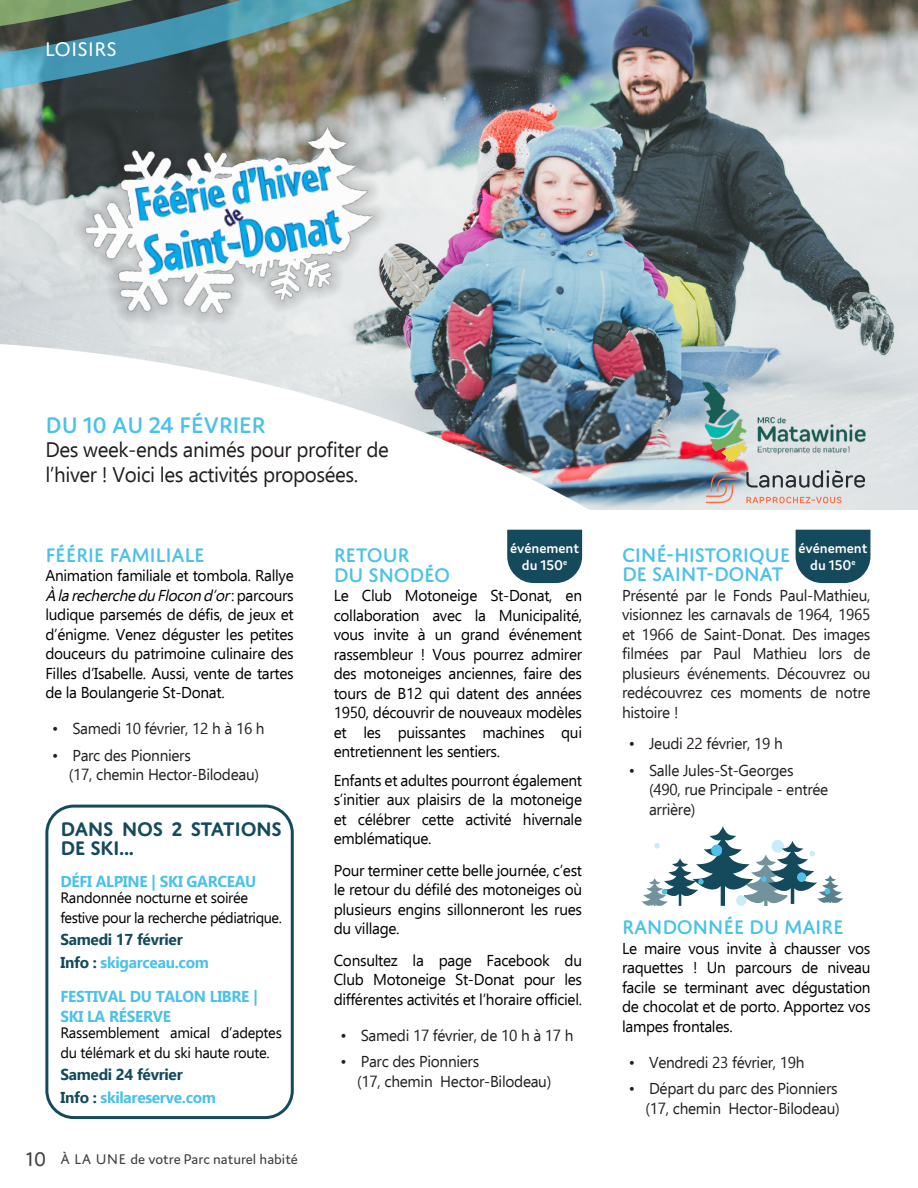
<style>
.page{position:relative;width:918px;height:1188px;background:#fff}
.page>*{position:absolute;margin:0;border:0;box-sizing:border-box;transform-origin:0 0}
.t1{font:600 24px "Domus";letter-spacing:.025em;color:#4cc1e9}
.t2{font:500 21px "Domus Titling";letter-spacing:-.02em;color:#4cc1e9}
.t3{font:21px "Ebrima";letter-spacing:-.02em;color:#231f20}
.t4{font:600 21px/19.5px "Domus Titling";letter-spacing:-.02em;color:#154a5d}
.t5{font:21px "Domus Titling";color:#fff}
.t6{font:21px "Domus Titling";color:#404041}
.t7{font:15.75px/19.5px "Ebrima";letter-spacing:-.02em;color:#000001;text-align:justify}
.t8{font:15.75px/19.5px "Ebrima";letter-spacing:-.02em;color:#231f20;text-align:justify}
.t9{font:700 15.75px/19.5px "Ebrima";letter-spacing:-.02em;color:#4cc1e9}
.t10{font:700 15.75px "Ebrima";letter-spacing:-.02em;color:#154a5d}
.t11{font:15px/19.5px "Ebrima";letter-spacing:-.03em;color:#000001}
.t12{font:15px/19.5px "Ebrima";letter-spacing:-.02em;color:#040503}
.t13{font:15px "Domus";color:#404041}
.t14{font:600 15px "Domus";color:#fff}
.s1{font-style:italic}
.s2{color:#154a5d}
.s3{font-family:"Domus Titling"}
</style>
<div class="page">
<div style="left:45px;top:805px;width:249px;height:314px;border:3px solid #154a5d;border-radius:27px"></div>
<svg style="left:796px;top:530px;width:74px;height:53px;background:#255768"></svg>
<img style="left:0;top:0;width:918px;height:510px">
<img style="left:0;top:343px;width:662px;height:167px">
<svg style="left:0;top:84px;width:397px;height:37px;background:#65675d"></svg>
<svg style="left:0;top:0;width:397px;height:84px;background:#57726e"></svg>
<svg style="left:59px;top:98px;width:342px;height:250px;background:#adb0af"></svg>
<img style="left:69px;top:104px;width:323px;height:233px">
<svg style="left:507px;top:530px;width:75px;height:53px;background:#275869"></svg>
<svg style="left:642px;top:879px;width:12px;height:27px"></svg>
<svg style="left:753px;top:861px;width:15px;height:44px"></svg>
<svg style="left:817px;top:875px;width:26px;height:28px"></svg>
<svg style="left:825px;top:888px;width:5px;height:6px"></svg>
<svg style="left:654px;top:826px;width:99px;height:80px"></svg>
<svg style="left:761px;top:840px;width:56px;height:64px"></svg>
<svg style="left:746px;top:497px;width:96px;height:6px"></svg>
<svg style="left:746px;top:470px;width:119px;height:18px;background:#a9aeb1"></svg>
<svg style="left:706px;top:472px;width:32px;height:31px"></svg>
<img style="left:703px;top:381px;width:164px;height:82px">
<p class="t5" style="left:45px;top:37px;width:73px">LOISIRS</p>
<p class="t1" style="left:46px;top:412px;width:220px">DU 10 AU 24 FÉVRIER</p>
<p class="t3" style="left:45px;top:434px;width:345px">Des week-ends animés pour profiter de</p>
<p class="t3" style="left:45px;top:459px;width:315px">l’hiver ! Voici les activités proposées.</p>
<p class="t2" style="left:45px;top:543px;width:161px">FÉÉRIE FAMILIALE</p>
<p class="t7" style="left:45px;top:566px;width:250px">Animation familiale et tombola. Rallye <span class="s1">À larechercheduFlocond’or</span>: p a r c o u r s ludique parsemés de défis, de jeux et d’énigme. Venez déguster les petites douceurs du patrimoine culinaire des Filles d’Isabelle. Aussi, vente de tartes de la Boulangerie St-Donat.</p>
<p class="t8" style="left:52px;top:719px;width:214px">• Samedi 10 février, 12 h à 16 h</p>
<p class="t8" style="left:52px;top:745px;width:140px">• Parc des Pionniers</p>
<p class="t8" style="left:69px;top:765px;width:192px">(17, chemin Hector-Bilodeau)</p>
<p class="t4" style="left:60px;top:819px;width:223px">DANS NOS 2 STATIONS<br>DE SKI...</p>
<p class="t9" style="left:60px;top:871px;width:198px">DÉFI ALPINE | SKI GARCEAU</p>
<p class="t11" style="left:60px;top:888px;width:223px">Randonnée nocturne et soirée festive pour la recherche pédiatrique.</p>
<p class="t10" style="left:60px;top:927px;width:124px">Samedi 17 février</p>
<p class="t9" style="left:60px;top:952px;width:150px"><span class="s2">Info :</span> skigarceau.com</p>
<p class="t9" style="left:60px;top:986px;width:199px">FESTIVAL DU TALON LIBRE |<br>SKI LA RÉSERVE</p>
<p class="t12" style="left:60px;top:1023px;width:223px">Rassemblement amical d’adeptes du télémark et du ski haute route.</p>
<p class="t10" style="left:60px;top:1062px;width:124px">Samedi 24 février</p>
<p class="t9" style="left:60px;top:1087px;width:157px"><span class="s2">Info :</span> skilareserve.com</p>
<p class="t6" style="left:26px;top:1147px;width:22px">10</p>
<p class="t13" style="left:60px;top:1151px;width:239px"><span class="s3">À LA UNE</span> de votre Parc naturel habité</p>
<p class="t14" style="left:510px;top:540px;width:71px">événement</p>
<p class="t14" style="left:522px;top:556px;width:47px">du 150<sup>e</sup></p>
<p class="t2" style="left:334px;top:543px;width:78px">RETOUR</p>
<p class="t2" style="left:334px;top:563px;width:118px">DU SNODÉO</p>
<p class="t7" style="left:334px;top:585px;width:250px">Le Club Motoneige St-Donat, en collaboration avec la Municipalité, vous invite à un grand événement rassembleur ! Vous pourrez admirer des motoneiges anciennes, faire des tours de B12 qui datent des années 1950, découvrir de nouveaux modèles et les puissantes machines qui entretiennent les sentiers.</p>
<p class="t7" style="left:334px;top:770px;width:250px">Enfants et adultes pourront également s’initier aux plaisirs de la motoneige et célébrer cette activité hivernale emblématique.</p>
<p class="t7" style="left:334px;top:860px;width:250px">Pour terminer cette belle journée, c’est le retour du défilé des motoneiges où plusieurs engins sillonneront les rues du village.</p>
<p class="t7" style="left:334px;top:950px;width:250px">Consultez la page Facebook du Club Motoneige St-Donat pour les différentes activités et l’horaire officiel.</p>
<p class="t8" style="left:340px;top:1025px;width:235px">• Samedi 17 février, de 10 h à 17 h</p>
<p class="t8" style="left:340px;top:1052px;width:140px">• Parc des Pionniers</p>
<p class="t8" style="left:357px;top:1071px;width:196px">(17, chemin Hector-Bilodeau)</p>
<p class="t14" style="left:798px;top:540px;width:71px">événement</p>
<p class="t14" style="left:810px;top:556px;width:47px">du 150<sup>e</sup></p>
<p class="t2" style="left:622px;top:543px;width:170px">CINÉ-HISTORIQUE</p>
<p class="t2" style="left:622px;top:562px;width:163px">DE SAINT-DONAT</p>
<p class="t8" style="left:622px;top:585px;width:250px">Présenté par le Fonds Paul-Mathieu, visionnez les carnavals de 1964, 1965 et 1966 de Saint-Donat. Des images filmées par Paul Mathieu lors de plusieurs événements. Découvrez ou redécouvrez ces moments de notre histoire !</p>
<p class="t8" style="left:629px;top:734px;width:156px">• Jeudi 22 février, 19 h</p>
<p class="t8" style="left:649px;top:760px;width:181px;text-align:left;text-indent:-20px">• Salle Jules-St-Georges (490, rue Principale - entrée arrière)</p>
<p class="t2" style="left:622px;top:915px;width:223px">RANDONNÉE DU MAIRE</p>
<p class="t7" style="left:622px;top:938px;width:250px">Le maire vous invite à chausser vos raquettes ! Un parcours de niveau facile se terminant avec dégustation de chocolat et de porto. Apportez vos lampes frontales.</p>
<p class="t8" style="left:629px;top:1052px;width:177px">• Vendredi 23 février, 19h</p>
<p class="t8" style="left:629px;top:1078px;width:210px">• Départ du parc des Pionniers</p>
<p class="t8" style="left:646px;top:1098px;width:196px">(17, chemin Hector-Bilodeau)</p>
</div>
